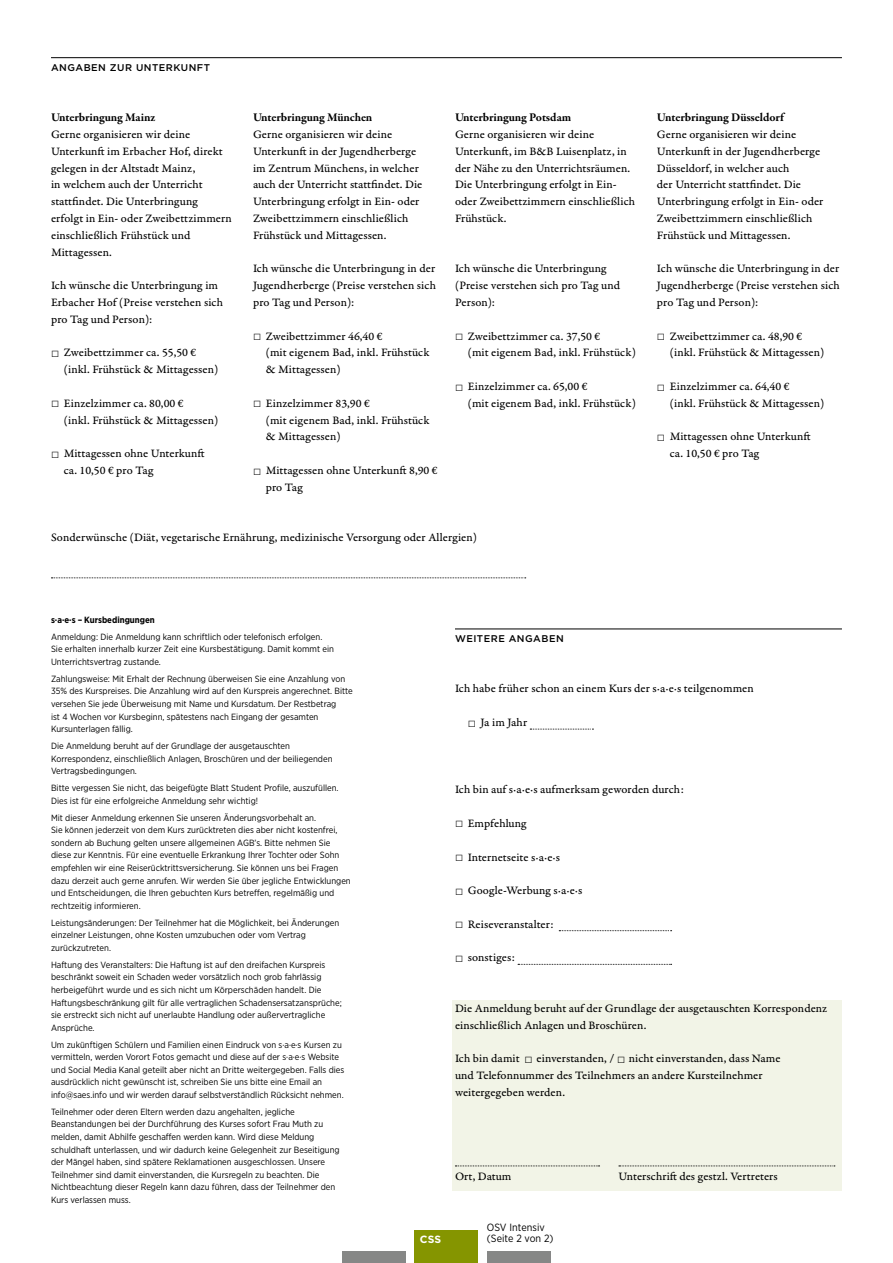
<style>
.page{position:relative;width:893px;height:1263px;background:#fff}
.page>*{position:absolute;margin:0;border:0;box-sizing:border-box;transform-origin:0 0}
.t1{font:12px/16.8px "Garamond Premr Pro Capt";letter-spacing:.005em;color:#000}
.t2{font:700 12px "Garamond Premr Pro";letter-spacing:-.01em;color:#000}
.t3{font:10.5px/10.9px "Gotham Narrow";letter-spacing:.005em;color:#000}
.t4{font:700 10.5px "Gotham";color:#fff}
.t5{font:500 9.75px "Gotham";letter-spacing:.05em;color:#000}
.t6{font:9px/12.6px "Gotham Narrow";color:#000}
.t7{font:700 9px "Gotham Narrow";color:#000}
.s1{font-family:"Arial";font-size:13.5px}
.s2{font-family:"Arial";font-weight:700;font-size:13.5px}
</style>
<div class="page">
<div style="left:342px;top:1251px;width:64px;height:12px;background:#868786"></div>
<div style="left:415px;top:1230px;width:63px;height:33px;background:#859500"></div>
<div style="left:487px;top:1251px;width:64px;height:12px;background:#868786"></div>
<hr style="left:51px;top:57px;width:791px;height:1px;background:#000">
<svg style="left:51px;top:577px;width:475px;height:1px"></svg>
<hr style="left:455px;top:628px;width:387px;height:1px;background:#000">
<svg style="left:530px;top:729px;width:63px;height:1px"></svg>
<svg style="left:559px;top:930px;width:113px;height:1px"></svg>
<svg style="left:518px;top:964px;width:154px;height:1px"></svg>
<div style="left:453px;top:1001px;width:389px;height:190px;background:#f2f4e7"></div>
<p class="t5" style="left:51px;top:61px;width:161px">ANGABEN ZUR UNTERKUNFT</p>
<h1 class="t2" style="left:51px;top:110px;width:106px">Unterbringung Mainz</h1>
<p class="t1" style="left:51px;top:126px;width:182px">Gerne organisieren wir deine<br>Unterkunft im Erbacher Hof, direkt gelegen in der Altstadt Mainz,<br>in welchem auch der Unterricht stattfindet. Die Unterbringung erfolgt in Ein- oder Zweibettzimmern einschließlich Frühstück und<br>Mittagessen.</p>
<h1 class="t1" style="left:51px;top:277px;width:174px">Ich wünsche die Unterbringung im<br>Erbacher Hof (Preise verstehen sich pro Tag und Person):</h1>
<h1 class="t1" style="left:64px;top:345px;width:156px;text-indent:-13px"><span class="s1">□</span> Zweibettzimmer ca. 55,50 € (inkl. Frühstück &amp; Mittagessen)</h1>
<h1 class="t1" style="left:64px;top:395px;width:156px;text-indent:-13px"><span class="s1">□</span> Einzelzimmer ca. 80,00 €<br>(inkl. Frühstück &amp; Mittagessen)</h1>
<h1 class="t1" style="left:64px;top:445px;width:142px;text-indent:-13px"><span class="s1">□</span> Mittagessen ohne Unterkunft ca. 10,50 € pro Tag</h1>
<h1 class="t2" style="left:253px;top:110px;width:121px">Unterbringung München</h1>
<h1 class="t1" style="left:253px;top:126px;width:171px">Gerne organisieren wir deine Unterkunft in der Jugendherberge im Zentrum Münchens, in welcher auch der Unterricht stattfindet. Die Unterbringung erfolgt in Ein- oder Zweibettzimmern einschließlich Frühstück und Mittagessen.</h1>
<h1 class="t1" style="left:253px;top:261px;width:184px;text-align:justify">Ich wünsche die Unterbringung in der Jugendherberge (Preise verstehen sich pro Tag und Person):</h1>
<h1 class="t1" style="left:266px;top:328px;width:165px;text-indent:-13px"><span class="s1">□</span> Zweibettzimmer 46,40 €<br>(mit eigenem Bad, inkl. Frühstück &amp; Mittagessen)</h1>
<h1 class="t1" style="left:266px;top:395px;width:165px;text-indent:-13px"><span class="s1">□</span> Einzelzimmer 83,90 €<br>(mit eigenem Bad, inkl. Frühstück &amp; Mittagessen)</h1>
<h1 class="t1" style="left:266px;top:462px;width:173px;text-indent:-13px"><span class="s1">□</span> Mittagessen ohne Unterkunft 8,90 € pro Tag</h1>
<h1 class="t2" style="left:455px;top:110px;width:118px">Unterbringung Potsdam</h1>
<h1 class="t1" style="left:455px;top:126px;width:182px">Gerne organisieren wir deine<br>Unterkunft, im B&amp;B Luisenplatz, in der Nähe zu den Unterrichtsräumen.<br>Die Unterbringung erfolgt in Ein&shy;oder Zweibettzimmern einschließlich<br>Frühstück.</h1>
<h1 class="t1" style="left:455px;top:261px;width:167px">Ich wünsche die Unterbringung (Preise verstehen sich pro Tag und<br>Person):</h1>
<h1 class="t1" style="left:468px;top:328px;width:170px;text-indent:-13px"><span class="s1">□</span> Zweibettzimmer ca. 37,50 €<br>(mit eigenem Bad, inkl. Frühstück)</h1>
<h1 class="t1" style="left:468px;top:378px;width:170px;text-indent:-13px"><span class="s1">□</span> Einzelzimmer ca. 65,00 €<br>(mit eigenem Bad, inkl. Frühstück)</h1>
<h1 class="t1" style="left:51px;top:529px;width:427px">Sonderwünsche (Diät, vegetarische Ernährung, medizinische Versorgung oder Allergien)</h1>
<h1 class="t2" style="left:657px;top:110px;width:128px">Unterbringung Düsseldorf</h1>
<h1 class="t1" style="left:657px;top:126px;width:168px">Gerne organisieren wir deine<br>Unterkunft in der Jugendherberge<br>Düsseldorf, in welcher auch<br>der Unterricht stattfindet. Die<br>Unterbringung erfolgt in Ein- oder<br>Zweibettzimmern einschließlich<br>Frühstück und Mittagessen.</h1>
<h1 class="t1" style="left:657px;top:261px;width:184px;text-align:justify">Ich wünsche die Unterbringung in der Jugendherberge (Preise verstehen sich pro Tag und Person):</h1>
<h1 class="t1" style="left:670px;top:328px;width:156px;text-indent:-13px"><span class="s1">□</span> Zweibettzimmer ca. 48,90 € (inkl. Frühstück &amp; Mittagessen)</h1>
<h1 class="t1" style="left:670px;top:378px;width:156px;text-indent:-13px"><span class="s1">□</span> Einzelzimmer ca. 64,40 €<br>(inkl. Frühstück &amp; Mittagessen)</h1>
<h1 class="t1" style="left:670px;top:429px;width:142px;text-indent:-13px"><span class="s1">□</span> Mittagessen ohne Unterkunft ca. 10,50 € pro Tag</h1>
<p class="t7" style="left:51px;top:614px;width:105px">s·a·e·s – Kursbedingungen</p>
<p class="t6" style="left:51px;top:630px;width:285px">Anmeldung: Die Anmeldung kann schriftlich oder telefonisch erfolgen.<br>Sie erhalten innerhalb kurzer Zeit eine Kursbestätigung. Damit kommt ein<br>Unterrichtsvertrag zustande.</p>
<p class="t6" style="left:51px;top:672px;width:303px">Zahlungsweise: Mit Erhalt der Rechnung überweisen Sie eine Anzahlung von 35% des Kurspreises. Die Anzahlung wird auf den Kurspreis angerechnet. Bitte versehen Sie jede Überweisung mit Name und Kursdatum. Der Restbetrag<br>ist 4 Wochen vor Kursbeginn, spätestens nach Eingang der gesamten Kursunterlagen fällig.</p>
<p class="t6" style="left:51px;top:739px;width:283px">Die Anmeldung beruht auf der Grundlage der ausgetauschten<br>Korrespondenz, einschließlich Anlagen, Broschüren und der beiliegenden<br>Vertragsbedingungen.</p>
<p class="t6" style="left:51px;top:781px;width:289px">Bitte vergessen Sie nicht, das beigefügte Blatt Student Profile, auszufüllen.<br>Dies ist für eine erfolgreiche Anmeldung sehr wichtig!</p>
<p class="t6" style="left:51px;top:811px;width:301px">Mit dieser Anmeldung erkennen Sie unseren Änderungsvorbehalt an.<br>Sie können jederzeit von dem Kurs zurücktreten dies aber nicht kostenfrei, sondern ab Buchung gelten unsere allgemeinen AGB’s. Bitte nehmen Sie diese zur Kenntnis. Für eine eventuelle Erkrankung Ihrer Tochter oder Sohn empfehlen wir eine Reiserücktrittsversicherung. Sie können uns bei Fragen dazu derzeit auch gerne anrufen. Wir werden Sie über jegliche Entwicklungen und Entscheidungen, die Ihren gebuchten Kurs betreffen, regelmäßig und rechtzeitig informieren.</p>
<p class="t6" style="left:51px;top:916px;width:290px">Leistungsänderungen: Der Teilnehmer hat die Möglichkeit, bei Änderungen einzelner Leistungen, ohne Kosten umzubuchen oder vom Vertrag zurückzutreten.</p>
<p class="t6" style="left:51px;top:958px;width:292px">Haftung des Veranstalters: Die Haftung ist auf den dreifachen Kurspreis beschränkt soweit ein Schaden weder vorsätzlich noch grob fahrlässig herbeigeführt wurde und es sich nicht um Körperschäden handelt. Die Haftungsbeschränkung gilt für alle vertraglichen Schadensersatzansprüche; sie erstreckt sich nicht auf unerlaubte Handlung oder außervertragliche Ansprüche.</p>
<p class="t6" style="left:51px;top:1038px;width:295px">Um zukünftigen Schülern und Familien einen Eindruck von s·a·e·s Kursen zu vermitteln, werden Vorort Fotos gemacht und diese auf der s·a·e·s Website und Social Media Kanal geteilt aber nicht an Dritte weitergegeben. Falls dies ausdrücklich nicht gewünscht ist, schreiben Sie uns bitte eine Email an info@saes.info und wir werden darauf selbstverständlich Rücksicht nehmen.</p>
<p class="t6" style="left:51px;top:1105px;width:290px">Teilnehmer oder deren Eltern werden dazu angehalten, jegliche Beanstandungen bei der Durchführung des Kurses sofort Frau Muth zu melden, damit Abhilfe geschaffen werden kann. Wird diese Meldung schuldhaft unterlassen, und wir dadurch keine Gelegenheit zur Beseitigung der Mängel haben, sind spätere Reklamationen ausgeschlossen. Unsere Teilnehmer sind damit einverstanden, die Kursregeln zu beachten. Die Nichtbeachtung dieser Regeln kann dazu führen, dass der Teilnehmer den Kurs verlassen muss.</p>
<p class="t5" style="left:455px;top:632px;width:110px">WEITERE ANGABEN</p>
<h1 class="t1" style="left:455px;top:681px;width:300px">Ich habe früher schon an einem Kurs der s·a·e·s teilgenommen</h1>
<h1 class="t1" style="left:468px;top:714px;width:61px"><span class="s1">□</span> Ja im Jahr</h1>
<h1 class="t1" style="left:455px;top:781px;width:230px">Ich bin auf s·a·e·s aufmerksam geworden durch:</h1>
<h1 class="t1" style="left:455px;top:815px;width:73px"><span class="s1">□</span> Empfehlung</h1>
<h1 class="t1" style="left:455px;top:849px;width:107px"><span class="s1">□</span> Internetseite s·a·e·s</h1>
<h1 class="t1" style="left:455px;top:882px;width:129px"><span class="s1">□</span> Google-Werbung s·a·e·s</h1>
<h1 class="t1" style="left:455px;top:916px;width:100px"><span class="s1">□</span> Reiseveranstalter:</h1>
<h1 class="t1" style="left:455px;top:949px;width:62px"><span class="s1">□</span> sonstiges:</h1>
<h1 class="t1" style="left:455px;top:1000px;width:374px">Die Anmeldung beruht auf der Grundlage der ausgetauschten Korrespondenz einschließlich Anlagen und Broschüren.</h1>
<h1 class="t1" style="left:455px;top:1050px;width:327px">Ich bin damit <span class="s2">□</span> einverstanden, / <span class="s2">□</span> nicht einverstanden, dass Name und Telefonnummer des Teilnehmers an andere Kursteilnehmer weitergegeben werden.</h1>
<h1 class="t1" style="left:455px;top:1168px;width:58px">Ort, Datum</h1>
<h1 class="t1" style="left:618px;top:1168px;width:161px">Unterschrift des gestzl. Vertreters</h1>
<p class="t4" style="left:420px;top:1232px;width:23px">CSS</p>
<p class="t3" style="left:487px;top:1221px;width:68px">OSV Intensiv (Seite 2 von 2)</p>
</div>
